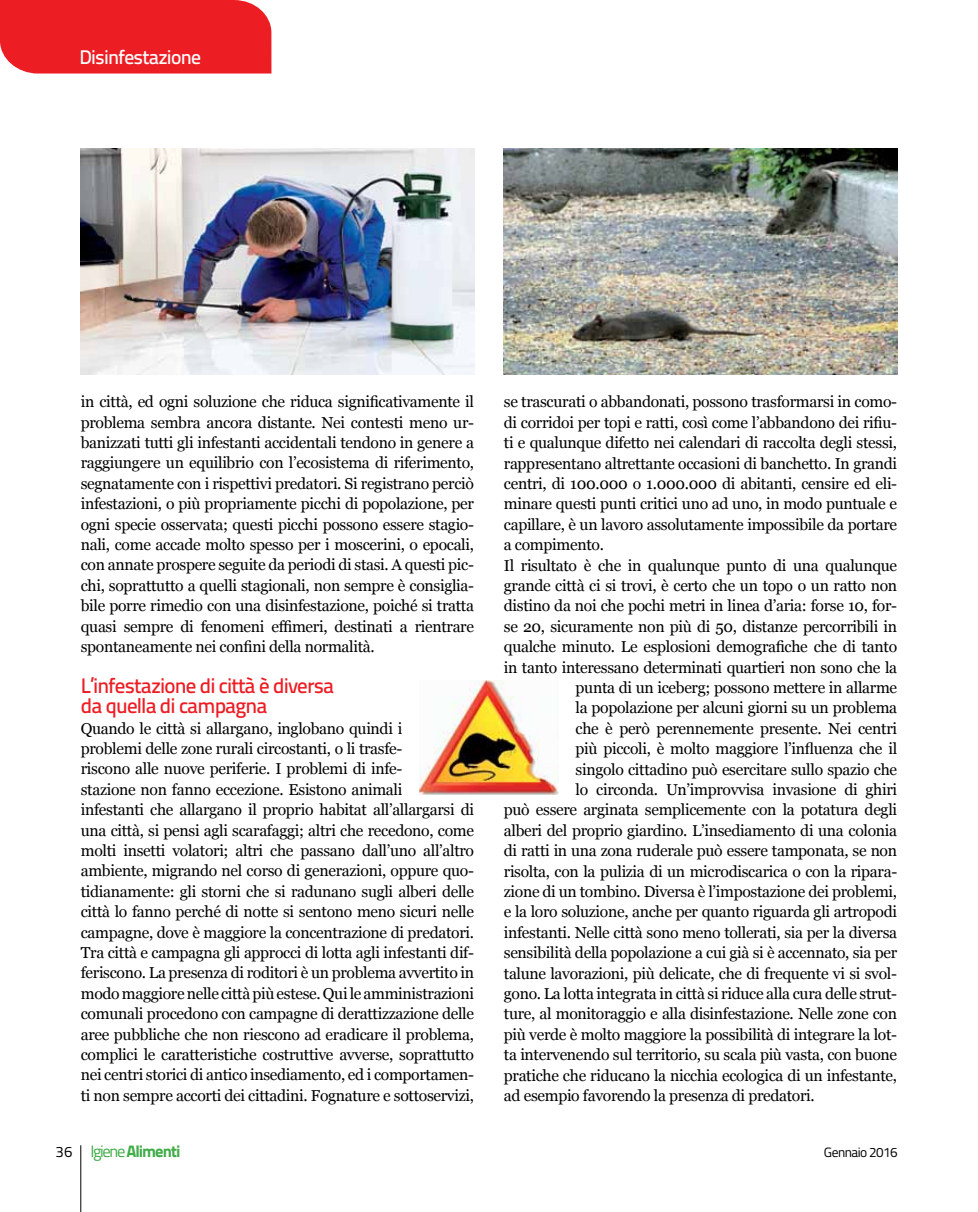
<style>
.page{position:relative;width:978px;height:1212px;background:#fff}
.page>*{position:absolute;margin:0;border:0;box-sizing:border-box;transform-origin:0 0}
.t1{font:21px/20.2px "Titillium Text 25 L 600 wt";letter-spacing:-.04em;color:#ed1d24}
.t2{font:19.65px "Titillium Text 25 L 600 wt";letter-spacing:-.04em;color:#fff}
.t3{font:16.5px "Titillium Text 25 L 999 wt";letter-spacing:-.05em;color:#41ad49}
.t4{font:15.75px/20.4px "Georgia";letter-spacing:-.02em;color:#000;text-align:justify}
.t5{font:13.5px "Titillium";letter-spacing:-.04em;color:#000}
.s1{font-family:"Titillium";font-size:15px;color:#000}
.s2{font-family:"Titillium"}
</style>
<div class="page">
<svg style="left:0;top:0;width:271px;height:74px;background:#ee2a31"></svg>
<hr style="left:80px;top:1145px;width:1px;height:67px;background:#000">
<div style="left:0;top:0;width:234px;height:41px;background:#ed1d24"></div>
<img style="left:503px;top:149px;width:394px;height:225px">
<img style="left:81px;top:149px;width:393px;height:225px">
<img style="left:419px;top:680px;width:140px;height:114px">
<p class="t2" style="left:79px;top:43px;width:123px">Disinfestazione</p>
<p class="t4" style="left:81px;top:391px;width:395px">in città, ed ogni soluzione che riduca significativamente il problema sembra ancora distante. Nei contesti meno ur&shy;banizzati tutti gli infestanti accidentali tendono in genere a raggiungere un equilibrio con l’ecosistema di riferimento, segnatamente con i rispettivi predatori. Si registrano perciò infestazioni, o più propriamente picchi di popolazione, per ogni specie osservata; questi picchi possono essere stagio&shy;nali, come accade molto spesso per i moscerini, o epocali, con annate prospere seguite da periodi di stasi. A questi pic&shy;chi, soprattutto a quelli stagionali, non sempre è consiglia&shy;bile porre rimedio con una disinfestazione, poiché si tratta quasi sempre di fenomeni effimeri, destinati a rientrare spontaneamente nei confini della normalità.</p>
<h1 class="t1" style="left:81px;top:674px;width:255px">L’infestazione di città è diversa da quella di campagna</h1>
<p class="t4" style="left:81px;top:717px;width:395px;text-align:left">Quando le città si allargano, inglobano quindi i<br>problemi delle zone rurali circostanti, o li trasfe-<br>riscono alle nuove periferie. I problemi di infe-<br>stazione non fanno eccezione. Esistono animali<br>infestanti che allargano il proprio habitat all’allargarsi di una città, si pensi agli scarafaggi; altri che recedono, come molti insetti volatori; altri che passano dall’uno all’altro ambiente, migrando nel corso di generazioni, oppure quo&shy;tidianamente: gli storni che si radunano sugli alberi delle città lo fanno perché di notte si sentono meno sicuri nelle campagne, dove è maggiore la concentrazione di predatori.<br>Tra città e campagna gli approcci di lotta agli infestanti dif&shy;feriscono. La presenza di roditori è un problema avvertito in modo maggiore nelle città più estese. Qui le amministrazioni comunali procedono con campagne di derattizzazione delle aree pubbliche che non riescono ad eradicare il problema, complici le caratteristiche costruttive avverse, soprattutto nei centri storici di antico insediamento, ed i comportamen&shy;ti non sempre accorti dei cittadini. Fognature e sottoservizi,</p>
<p class="t4" style="left:504px;top:391px;width:395px">se trascurati o abbandonati, possono trasformarsi in como-</p>
<p class="t4" style="left:504px;top:411px;width:395px">di corridoi per topi e ratti, così come l’abbandono dei rifiu-</p>
<p class="t4" style="left:504px;top:432px;width:395px">ti e qualunque difetto nei calendari di raccolta degli stessi,</p>
<p class="t4" style="left:504px;top:452px;width:395px">rappresentano altrettante occasioni di banchetto. In grandi</p>
<p class="t4" style="left:504px;top:473px;width:395px">centri, di 100.000 o 1.000.000 di abitanti, censire ed eli-</p>
<p class="t4" style="left:504px;top:493px;width:395px">minare questi punti critici uno ad uno, in modo puntuale e</p>
<p class="t4" style="left:504px;top:513px;width:395px">capillare, è un lavoro assolutamente impossibile da portare</p>
<p class="t4" style="left:504px;top:534px;width:102px">a compimento.</p>
<p class="t4" style="left:504px;top:554px;width:395px">Il risultato è che in qualunque punto di una qualunque</p>
<p class="t4" style="left:504px;top:575px;width:395px">grande città ci si trovi, è certo che un topo o un ratto non</p>
<p class="t4" style="left:504px;top:595px;width:395px">distino da noi che pochi metri in linea d’aria: forse 10, for-</p>
<p class="t4" style="left:504px;top:615px;width:395px">se 20, sicuramente non più di 50, distanze percorribili in</p>
<p class="t4" style="left:504px;top:636px;width:395px">qualche minuto. Le esplosioni demografiche che di tanto</p>
<p class="t4" style="left:504px;top:656px;width:395px">in tanto interessano determinati quartieri non sono che la</p>
<p class="t4" style="left:576px;top:677px;width:323px">punta di un iceberg; possono mettere in allarme</p>
<p class="t4" style="left:576px;top:697px;width:323px">la popolazione per alcuni giorni su un problema</p>
<p class="t4" style="left:576px;top:717px;width:323px">che è però perennemente presente. Nei centri</p>
<p class="t4" style="left:576px;top:738px;width:323px">più piccoli, è molto maggiore l’influenza che il</p>
<p class="t4" style="left:576px;top:758px;width:323px">singolo cittadino può esercitare sullo spazio che</p>
<p class="t4" style="left:576px;top:779px;width:323px">lo circonda. Un’improvvisa invasione di ghiri</p>
<p class="t4" style="left:504px;top:799px;width:395px">può essere arginata semplicemente con la potatura degli</p>
<p class="t4" style="left:504px;top:819px;width:395px">alberi del proprio giardino. L’insediamento di una colonia</p>
<p class="t4" style="left:504px;top:840px;width:395px">di ratti in una zona ruderale può essere tamponata, se non</p>
<p class="t4" style="left:504px;top:860px;width:395px">risolta, con la pulizia di un microdiscarica o con la ripara-</p>
<p class="t4" style="left:504px;top:881px;width:395px">zione di un tombino. Diversa è l’impostazione dei problemi,</p>
<p class="t4" style="left:504px;top:901px;width:395px">e la loro soluzione, anche per quanto riguarda gli artropodi</p>
<p class="t4" style="left:504px;top:921px;width:395px">infestanti. Nelle città sono meno tollerati, sia per la diversa</p>
<p class="t4" style="left:504px;top:942px;width:395px">sensibilità della popolazione a cui già si è accennato, sia per</p>
<p class="t4" style="left:504px;top:962px;width:395px">talune lavorazioni, più delicate, che di frequente vi si svol-</p>
<p class="t4" style="left:504px;top:983px;width:395px">gono. La lotta integrata in città si riduce alla cura delle strut-</p>
<p class="t4" style="left:504px;top:1003px;width:395px">ture, al monitoraggio e alla disinfestazione. Nelle zone con</p>
<p class="t4" style="left:504px;top:1023px;width:395px">più verde è molto maggiore la possibilità di integrare la lot-</p>
<p class="t4" style="left:504px;top:1044px;width:395px">ta intervenendo sul territorio, su scala più vasta, con buone</p>
<p class="t4" style="left:504px;top:1064px;width:395px">pratiche che riducano la nicchia ecologica di un infestante,</p>
<p class="t4" style="left:504px;top:1085px;width:312px">ad esempio favorendo la presenza di predatori.</p>
<p class="t3" style="left:56px;top:1138px;width:126px"><span class="s1">36</span> <span class="s2">Igiene</span> Alimenti</p>
<p class="t5" style="left:824px;top:1142px;width:75px">Gennaio 2016</p>
</div>
